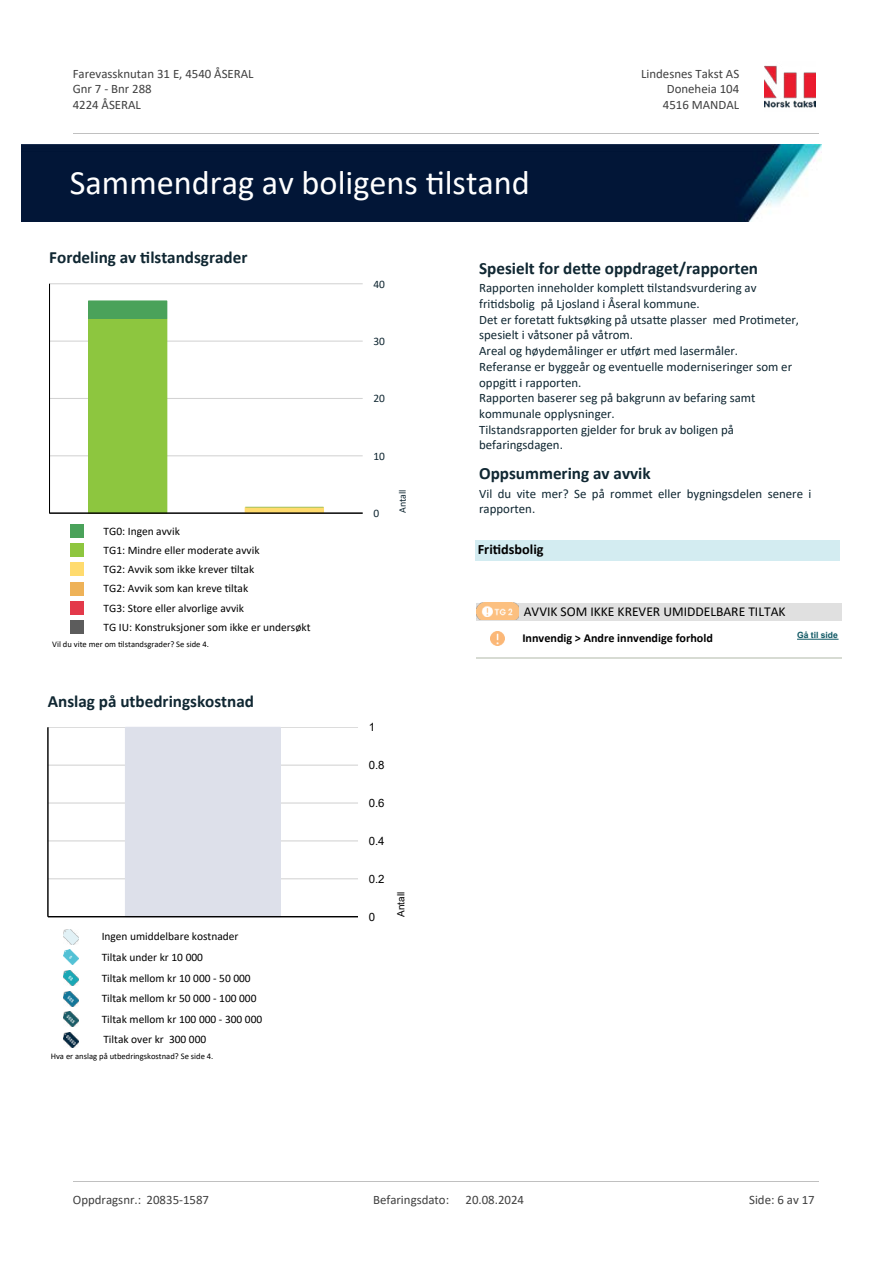
<style>
.page{position:relative;width:893px;height:1263px;background:#fff}
.page>*{position:absolute;margin:0;border:0;box-sizing:border-box;transform-origin:0 0}
.t1{font:34.35px "Calibri";color:#fff}
.t2{font:700 17.1px "Calibri";color:#102732}
.t3{font:700 14.25px "Calibri";color:#000}
.t4{font:13.5px "Calibri";color:#000}
.t5{font:12.9px/15.8px "Calibri";color:#102732}
.t6{font:12.9px/15.8px "Calibri";color:#404040}
.t7{font:700 12.15px "Calibri";color:#000}
.t8{font:11.4px/19px "Calibri";color:#000}
.t9{font:11.4px "Arial";color:#000}
.t10{font:11.4px "Calibri";color:#102732}
.t11{font:10.05px "Calibri";color:#102732}
.t12{font:10.05px "Arial";color:#000}
.t13{font:8.55px "Calibri";color:#000}
.t14{font:700 8.55px "Arial";color:#115965}
</style>
<div class="page">
<hr style="left:49px;top:455px;width:314px;height:1px;background:#d3d3d3">
<hr style="left:49px;top:398px;width:314px;height:1px;background:#d3d3d3">
<hr style="left:49px;top:341px;width:314px;height:1px;background:#d3d3d3">
<hr style="left:49px;top:284px;width:314px;height:1px;background:#d3d3d3">
<div style="left:245px;top:507px;width:79px;height:6px;background:#ffdb6e"></div>
<div style="left:88px;top:318px;width:79px;height:195px;background:#8dc63f"></div>
<div style="left:88px;top:301px;width:79px;height:17px;background:#4aa25a"></div>
<hr style="left:49px;top:512px;width:314px;height:2px;background:#000">
<hr style="left:49px;top:284px;width:1px;height:229px;background:#000">
<div style="left:70px;top:524px;width:14px;height:14px;background:#4aa25a"></div>
<div style="left:70px;top:543px;width:14px;height:14px;background:#8ec63f"></div>
<div style="left:70px;top:562px;width:14px;height:14px;background:#ffdb6e"></div>
<div style="left:70px;top:581px;width:14px;height:14px;background:#eeb258"></div>
<div style="left:70px;top:601px;width:14px;height:14px;background:#e3394a"></div>
<div style="left:70px;top:620px;width:14px;height:14px;background:#5c5c5c"></div>
<hr style="left:48px;top:878px;width:310px;height:1px;background:#d3d3d3">
<hr style="left:48px;top:840px;width:310px;height:1px;background:#d3d3d3">
<hr style="left:48px;top:802px;width:310px;height:1px;background:#d3d3d3">
<hr style="left:48px;top:765px;width:310px;height:1px;background:#d3d3d3">
<hr style="left:48px;top:727px;width:310px;height:1px;background:#d3d3d3">
<div style="left:125px;top:727px;width:155px;height:190px;background:#dde0ea"></div>
<hr style="left:48px;top:916px;width:310px;height:1px;background:#000">
<hr style="left:48px;top:727px;width:1px;height:190px;background:#000">
<img style="left:63px;top:929px;width:15px;height:15px">
<img style="left:63px;top:950px;width:15px;height:15px">
<img style="left:63px;top:970px;width:15px;height:15px">
<img style="left:63px;top:991px;width:15px;height:15px">
<img style="left:63px;top:1012px;width:15px;height:15px">
<img style="left:63px;top:1032px;width:15px;height:15px">
<div style="left:475px;top:540px;width:364px;height:21px;background:#d3ecf1"></div>
<svg style="left:476px;top:603px;width:1px;height:17px"></svg>
<img style="left:477px;top:603px;width:42px;height:17px">
<div style="left:519px;top:603px;width:275px;height:17px;background:#e0e0e0"></div>
<div style="left:794px;top:603px;width:47px;height:17px;background:#e0e0e0"></div>
<img style="left:491px;top:631px;width:13px;height:14px">
<hr style="left:797px;top:639px;width:41px;height:1px;background:#115965">
<hr style="left:476px;top:657px;width:43px;height:2px;background:#d7dbd3">
<hr style="left:519px;top:657px;width:68px;height:2px;background:#d7dbd3">
<hr style="left:587px;top:657px;width:72px;height:2px;background:#d7dbd3">
<hr style="left:659px;top:657px;width:135px;height:2px;background:#d7dbd3">
<hr style="left:794px;top:657px;width:47px;height:2px;background:#d7dbd3">
<img style="left:765px;top:65px;width:50px;height:43px">
<hr style="left:73px;top:133px;width:745px;height:1px;background:#c0c0c0">
<img style="left:21px;top:144px;width:801px;height:77px">
<hr style="left:73px;top:1181px;width:745px;height:1px;background:#c0c0c0">
<p class="t6" style="left:73px;top:65px;width:183px">Farevassknutan 31 E, 4540 ÅSERAL<br>Gnr 7 - Bnr 288<br>4224 ÅSERAL</p>
<p class="t6" style="left:641px;top:65px;width:100px">Lindesnes Takst AS</p>
<p class="t6" style="left:667px;top:81px;width:74px">Doneheia 104</p>
<p class="t6" style="left:663px;top:96px;width:78px">4516 MANDAL</p>
<h1 class="t1" style="left:70px;top:159px;width:462px">Sammendrag av boligens 琀椀lstand</h1>
<h2 class="t2" style="left:49px;top:245px;width:200px">Fordeling av 琀椀lstandsgrader</h2>
<p class="t8" style="left:104px;top:521px;width:208px">TG0: Ingen avvik<br>TG1: Mindre eller moderate avvik<br>TG2: Avvik som ikke krever 琀椀ltak<br>TG2: Avvik som kan kreve 琀椀ltak<br>TG3: Store eller alvorlige avvik<br>TG IU: Konstruksjoner som ikke er undersøkt</p>
<p class="t13" style="left:52px;top:638px;width:158px">Vil du vite mer om 琀椀lstandsgrader? Se side 4.</p>
<h2 class="t2" style="left:48px;top:689px;width:208px">Anslag på utbedringskostnad</h2>
<p class="t8" style="left:102px;top:926px;width:162px;line-height:20.5px">Ingen umiddelbare kostnader<br>Tiltak under kr 10 000<br>Tiltak mellom kr 10 000 - 50 000<br>Tiltak mellom kr 50 000 - 100 000<br>Tiltak mellom kr 100 000 - 300 000<br>Tiltak over kr 300 000</p>
<p class="t13" style="left:51px;top:1050px;width:164px">Hva er anslag på utbedringskostnad? Se side 4.</p>
<p class="t10" style="left:373px;top:276px;width:13px">40</p>
<p class="t10" style="left:373px;top:333px;width:13px">30</p>
<p class="t10" style="left:373px;top:391px;width:13px">20</p>
<p class="t10" style="left:373px;top:448px;width:13px">10</p>
<p class="t10" style="left:373px;top:505px;width:7px">0</p>
<p class="t11" style="left:395px;top:513px;width:25px;rotate:-90deg">Antall</p>
<p class="t9" style="left:369px;top:719px;width:8px">1</p>
<p class="t9" style="left:369px;top:757px;width:17px">0.8</p>
<p class="t9" style="left:369px;top:795px;width:17px">0.6</p>
<p class="t9" style="left:369px;top:833px;width:17px">0.4</p>
<p class="t9" style="left:369px;top:871px;width:17px">0.2</p>
<p class="t9" style="left:369px;top:909px;width:8px">0</p>
<p class="t12" style="left:394px;top:917px;width:26px;rotate:-90deg">Antall</p>
<h2 class="t2" style="left:479px;top:256px;width:280px">Spesielt for de琀琀e oppdraget/rapporten</h2>
<p class="t5" style="left:479px;top:280px;width:321px">Rapporten inneholder komple琀琀 琀椀lstandsvurdering av<br>fri琀椀dsbolig på Ljosland i Åseral kommune.<br>Det er foreta琀琀 fuktsøking på utsa琀琀e plasser med Pro琀椀meter, spesielt i våtsoner på våtrom.<br>Areal og høydemålinger er u琀昀ørt med lasermåler.<br>Referanse er byggeår og eventuelle moderniseringer som er oppgi琀琀 i rapporten.<br>Rapporten baserer seg på bakgrunn av befaring samt kommunale opplysninger.<br>Tilstandsrapporten gjelder for bruk av boligen på befaringsdagen.</p>
<h2 class="t2" style="left:479px;top:462px;width:173px">Oppsummering av avvik</h2>
<p class="t5" style="left:479px;top:485px;width:334px">Vil du vite mer? Se på rommet eller bygningsdelen senere i rapporten.</p>
<p class="t3" style="left:478px;top:539px;width:67px">Fri琀椀dsbolig</p>
<p class="t4" style="left:524px;top:602px;width:263px">AVVIK SOM IKKE KREVER UMIDDELBARE TILTAK</p>
<p class="t7" style="left:522px;top:629px;width:192px">Innvendig &gt; Andre innvendige forhold</p>
<p class="t14" style="left:797px;top:629px;width:42px">Gå til side</p>
<p class="t6" style="left:73px;top:1192px;width:138px">Oppdragsnr.: 20835-1587</p>
<p class="t6" style="left:373px;top:1192px;width:78px">Befaringsdato:</p>
<p class="t6" style="left:465px;top:1192px;width:60px">20.08.2024</p>
<p class="t6" style="left:749px;top:1192px;width:67px">Side: 6 av 17</p>
</div>
